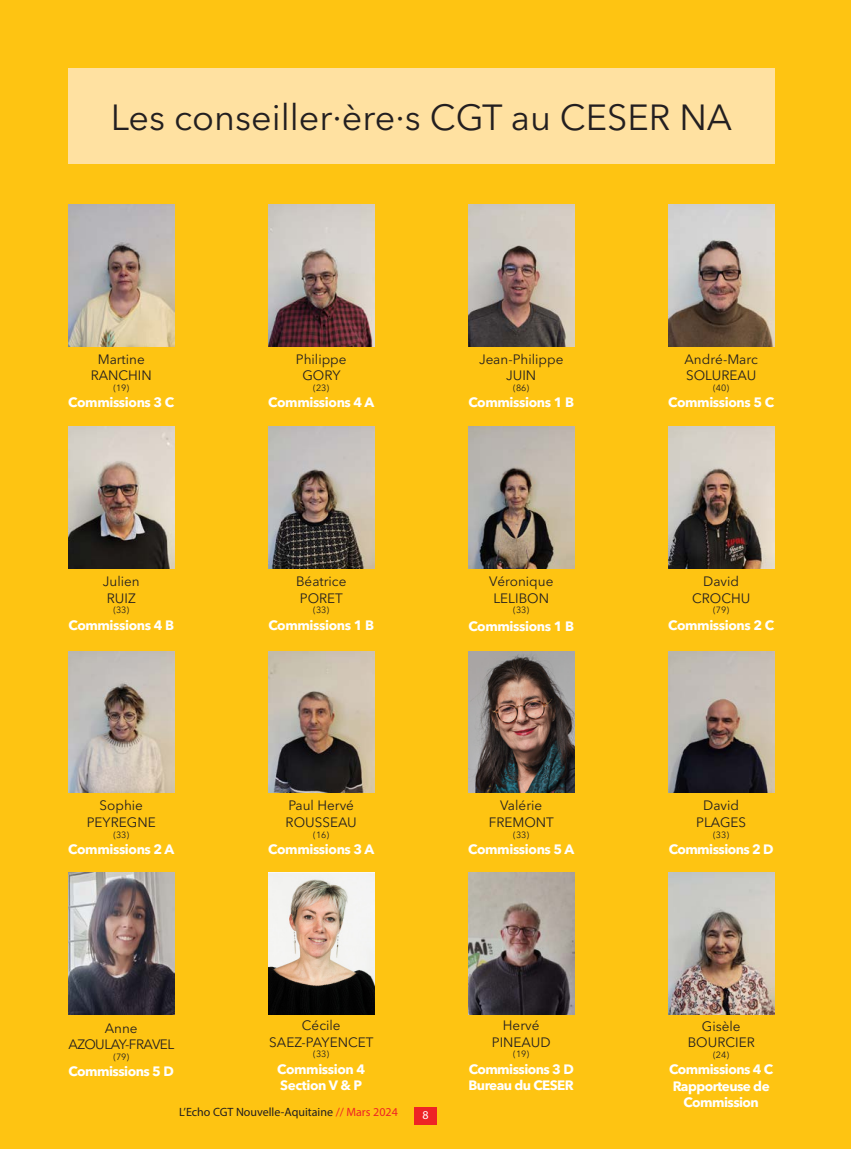
<style>
.page{position:relative;width:851px;height:1149px;background:#fff}
.page>*{position:absolute;margin:0;border:0;box-sizing:border-box;transform-origin:0 0}
.t1{font:36px "Avenir Next Cyr";color:#231f20}
.t2{font:700 13.5px/16.2px "Avenir Next Cyr";letter-spacing:-.03em;color:#fff;text-align:center}
.t3{font:13.5px "Avenir Next Cyr";color:#231f20}
.t4{font:13.5px "Avenir Next Cyr";letter-spacing:-.04em;color:#231f20}
.t5{font:12px "Myriad Pro";color:#231f20}
.t6{font:12px "Myriad Pro";color:#fff}
.t7{font:9px "Avenir Next Cyr";color:#231f20}
.s1{color:#ee2325}
</style>
<div class="page">
<div style="left:0;top:0;width:850px;height:1148px;background:#fec412"></div>
<div style="left:68px;top:68px;width:706px;height:96px;background:#ffe1a1"></div>
<img style="left:268px;top:204px;width:106px;height:142px">
<img style="left:68px;top:204px;width:106px;height:142px">
<img style="left:668px;top:204px;width:106px;height:142px">
<img style="left:468px;top:204px;width:106px;height:142px">
<img style="left:668px;top:872px;width:106px;height:141px">
<img style="left:268px;top:427px;width:106px;height:141px">
<img style="left:68px;top:427px;width:106px;height:141px">
<img style="left:668px;top:427px;width:106px;height:141px">
<img style="left:468px;top:427px;width:106px;height:141px">
<img style="left:668px;top:651px;width:106px;height:141px">
<img style="left:268px;top:651px;width:106px;height:141px">
<img style="left:68px;top:651px;width:106px;height:141px">
<img style="left:268px;top:872px;width:106px;height:141px">
<img style="left:468px;top:872px;width:106px;height:141px">
<img style="left:468px;top:651px;width:106px;height:141px">
<img style="left:68px;top:872px;width:106px;height:141px">
<div style="left:414px;top:1106px;width:22px;height:17px;background:#ee2325"></div>
<p class="t1" style="left:111px;top:95px;width:622px">Les conseiller·ère·s CGT au CESER NA</p>
<p class="t3" style="left:98px;top:351px;width:49px">Martine</p>
<p class="t3" style="left:91px;top:367px;width:63px">RANCHIN</p>
<p class="t7" style="left:113px;top:382px;width:17px">(19)</p>
<p class="t2" style="left:68px;top:394px;width:107px">Commissions 3 C</p>
<p class="t3" style="left:296px;top:351px;width:52px">Philippe</p>
<p class="t3" style="left:302px;top:367px;width:40px">GORY</p>
<p class="t7" style="left:313px;top:382px;width:17px">(23)</p>
<p class="t2" style="left:268px;top:394px;width:108px">Commissions 4 A</p>
<p class="t3" style="left:479px;top:351px;width:86px">Jean-Philippe</p>
<p class="t3" style="left:506px;top:367px;width:32px">JUIN</p>
<p class="t7" style="left:513px;top:382px;width:17px">(86)</p>
<p class="t2" style="left:468px;top:394px;width:107px">Commissions 1 B</p>
<p class="t3" style="left:103px;top:573px;width:38px">Julien</p>
<p class="t3" style="left:107px;top:589px;width:30px">RUIZ</p>
<p class="t7" style="left:113px;top:604px;width:17px">(33)</p>
<p class="t2" style="left:68px;top:616px;width:107px">Commissions 4 B</p>
<p class="t3" style="left:296px;top:573px;width:52px">Béatrice</p>
<p class="t3" style="left:300px;top:589px;width:45px">PORET</p>
<p class="t7" style="left:313px;top:604px;width:17px">(33)</p>
<p class="t2" style="left:268px;top:616px;width:107px">Commissions 1 B</p>
<p class="t3" style="left:489px;top:573px;width:66px">Véronique</p>
<p class="t3" style="left:493px;top:589px;width:57px">LELIBON</p>
<p class="t7" style="left:513px;top:604px;width:17px">(33)</p>
<p class="t2" style="left:468px;top:618px;width:107px">Commissions 1 B</p>
<p class="t3" style="left:99px;top:797px;width:45px">Sophie</p>
<p class="t3" style="left:87px;top:813px;width:70px">PEYREGNE</p>
<p class="t7" style="left:113px;top:828px;width:17px">(33)</p>
<p class="t2" style="left:68px;top:840px;width:108px">Commissions 2 A</p>
<p class="t3" style="left:288px;top:797px;width:67px">Paul Hervé</p>
<p class="t3" style="left:285px;top:813px;width:73px">ROUSSEAU</p>
<p class="t7" style="left:313px;top:828px;width:17px">(16)</p>
<p class="t2" style="left:268px;top:840px;width:108px">Commissions 3 A</p>
<p class="t3" style="left:500px;top:797px;width:44px">Valérie</p>
<p class="t3" style="left:488px;top:813px;width:67px">FREMONT</p>
<p class="t7" style="left:513px;top:828px;width:17px">(33)</p>
<p class="t2" style="left:468px;top:840px;width:108px">Commissions 5 A</p>
<p class="t3" style="left:105px;top:1019px;width:34px">Anne</p>
<p class="t4" style="left:69px;top:1036px;width:107px">AZOULAY-FRAVEL</p>
<p class="t7" style="left:113px;top:1051px;width:17px">(79)</p>
<p class="t2" style="left:69px;top:1062px;width:107px">Commissions 5 D</p>
<p class="t3" style="left:302px;top:1017px;width:40px">Cécile</p>
<p class="t3" style="left:269px;top:1033px;width:106px">SAEZ-PAYENCET</p>
<p class="t7" style="left:313px;top:1048px;width:17px">(33)</p>
<p class="t2" style="left:277px;top:1060px;width:89px">Commission 4</p>
<p class="t2" style="left:280px;top:1076px;width:83px">Section V &amp; P</p>
<p class="t5" style="left:179px;top:1104px;width:220px">L’Echo CGT Nouvelle-Aquitaine <span class="s1">// Mars 2024</span></p>
<p class="t6" style="left:422px;top:1106px;width:8px">8</p>
<p class="t3" style="left:503px;top:1017px;width:38px">Hervé</p>
<p class="t3" style="left:491px;top:1033px;width:60px">PINEAUD</p>
<p class="t7" style="left:513px;top:1048px;width:17px">(19)</p>
<p class="t2" style="left:468px;top:1060px;width:107px">Commissions 3 D</p>
<p class="t2" style="left:468px;top:1076px;width:107px">Bureau du CESER</p>
<p class="t3" style="left:684px;top:351px;width:75px">André-Marc</p>
<p class="t3" style="left:686px;top:367px;width:72px">SOLUREAU</p>
<p class="t7" style="left:713px;top:382px;width:17px">(40)</p>
<p class="t2" style="left:668px;top:394px;width:107px">Commissions 5 C</p>
<p class="t3" style="left:703px;top:573px;width:37px">David</p>
<p class="t3" style="left:692px;top:589px;width:60px">CROCHU</p>
<p class="t7" style="left:713px;top:604px;width:17px">(79)</p>
<p class="t2" style="left:668px;top:616px;width:107px">Commissions 2 C</p>
<p class="t3" style="left:703px;top:797px;width:37px">David</p>
<p class="t3" style="left:696px;top:813px;width:52px">PLAGES</p>
<p class="t7" style="left:713px;top:828px;width:17px">(33)</p>
<p class="t2" style="left:668px;top:840px;width:107px">Commissions 2 D</p>
<p class="t3" style="left:701px;top:1017px;width:40px">Gisèle</p>
<p class="t3" style="left:687px;top:1034px;width:69px">BOURCIER</p>
<p class="t7" style="left:713px;top:1049px;width:17px">(24)</p>
<p class="t2" style="left:669px;top:1061px;width:105px">Commissions 4 C</p>
<p class="t2" style="left:672px;top:1077px;width:98px">Rapporteuse de<br>Commission</p>
</div>
